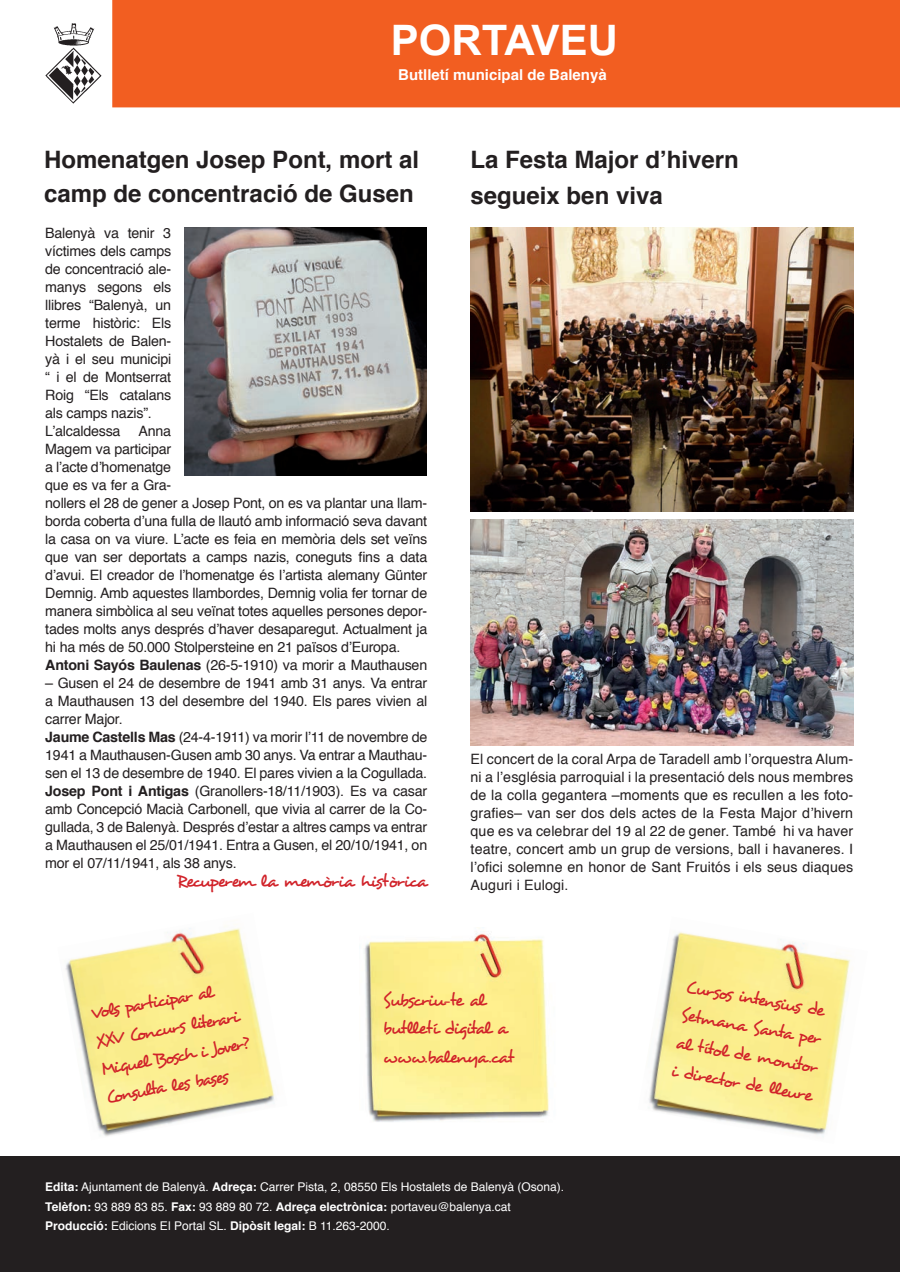
<style>
.page{position:relative;width:900px;height:1272px;background:#fff}
.page>*{position:absolute;margin:0;border:0;box-sizing:border-box;transform-origin:0 0}
.t1{font:700 42px "Arial";color:#fff}
.t2{font:700 24px/34.5px "Helvetica";color:#231f20}
.t3{font:18px/28.5px "Desyrel";letter-spacing:-.08em;color:#d1232a}
.t4{font:18px "Desyrel";letter-spacing:-.06em;color:#d1232a}
.t5{font:700 15px "Helvetica";color:#fff}
.t6{font:14.25px/18px "Helvetica";letter-spacing:-.015em;color:#231f20;text-align:justify}
.t7{font:12px "Helvetica";color:#fff}
.s1{font-weight:700}
</style>
<div class="page">
<img style="left:45px;top:24px;width:57px;height:80px">
<img style="left:470px;top:519px;width:383px;height:227px">
<div style="left:0;top:1157px;width:900px;height:115px;background:#231f20"></div>
<img style="left:470px;top:227px;width:383px;height:284px">
<img style="left:65px;top:928px;width:210px;height:208px">
<img style="left:364px;top:931px;width:185px;height:191px">
<img style="left:649px;top:932px;width:201px;height:204px">
<div style="left:112px;top:0;width:788px;height:107px;background:#f25e21"></div>
<img style="left:184px;top:227px;width:243px;height:248px">
<p class="t1" style="left:391px;top:13px;width:229px">PORTAVEU</p>
<p class="t5" style="left:398px;top:63px;width:210px">Butlletí municipal de Balenyà</p>
<p class="t2" style="left:44px;top:143px;width:376px">Homenatgen Josep Pont, mort al camp de concentració de Gusen</p>
<p class="t6" style="left:45px;top:225px;width:127px">Balenyà va tenir 3 víctimes dels camps de concentració ale&shy;manys segons els llibres “Balenyà, un terme històric: Els Hostalets de Balen&shy;yà i el seu municipi “ i el de Montserrat Roig “Els catalans als camps nazis”.</p>
<p class="t6" style="left:45px;top:422px;width:77px">L’alcaldessa</p>
<p class="t6" style="left:45px;top:422px;width:383px;text-align:left;text-indent:93px">Anna<br>Magem va participar<br>a l’acte d’homenatge<br>que es va fer a Gra-<br>nollers el 28 de gener a Josep Pont, on es va plantar una llam&shy;borda coberta d’una fulla de llautó amb informació seva davant la casa on va viure. L’acte es feia en memòria dels set veïns que van ser deportats a camps nazis, coneguts fins a data d’avui. El creador de l’homenatge és l’artista alemany Günter Demnig. Amb aquestes llambordes, Demnig volia fer tornar de manera simbòlica al seu veïnat totes aquelles persones depor&shy;tades molts anys després d’haver desaparegut. Actualment ja hi ha més de 50.000 Stolpersteine en 21 països d’Europa.</p>
<p class="t6" style="left:45px;top:656px;width:383px"><span class="s1">Antoni Sayós Baulenas</span> (26-5-1910) va morir a Mauthausen</p>
<p class="t6" style="left:45px;top:674px;width:383px">– Gusen el 24 de desembre de 1941 amb 31 anys. Va entrar a Mauthausen 13 del desembre del 1940. Els pares vivien al carrer Major.</p>
<p class="t6" style="left:45px;top:728px;width:383px"><span class="s1">Jaume Castells Mas</span> (24-4-1911) va morir l’11 de novembre de 1941 a Mauthausen-Gusen amb 30 anys. Va entrar a Mauthau&shy;sen el 13 de desembre de 1940. El pares vivien a la Cogullada.</p>
<p class="t6" style="left:45px;top:782px;width:383px"><span class="s1">Josep Pont i Antigas</span> (Granollers-18/11/1903). Es va casar amb Concepció Macià Carbonell, que vivia al carrer de la Co&shy;gullada, 3 de Balenyà. Després d’estar a altres camps va entrar a Mauthausen el 25/01/1941. Entra a Gusen, el 20/10/1941, on mor el 07/11/1941, als 38 anys.</p>
<p class="t4" style="left:177px;top:870px;width:252px">Recuperem la memòria històrica</p>
<p class="t2" style="left:470px;top:143px;width:270px">La Festa Major d’hivern</p>
<p class="t2" style="left:470px;top:179px;width:194px">segueix ben viva</p>
<p class="t6" style="left:470px;top:750px;width:384px">El concert de la coral Arpa de Taradell amb l’orquestra Alum&shy;ni a l’església parroquial i la presentació dels nous membres de la colla gegantera –moments que es recullen a les foto&shy;grafies– van ser dos dels actes de la Festa Major d’hivern que es va celebrar del 19 al 22 de gener. També hi va haver teatre, concert amb un grup de versions, ball i havaneres. I l’ofici solemne en honor de Sant Fruitós i els seus diaques Auguri i Eulogi.</p>
<p class="t3" style="left:89px;top:999px;width:152px;rotate:-10deg">Vols participar al<br>XXV Concurs literari<br>Miquel Bosch i Jover?<br>Consulta les bases</p>
<p class="t3" style="left:688px;top:972px;width:145px;rotate:10deg">Cursos intensius de<br>Setmana Santa per al títol de monitor</p>
<p class="t3" style="left:383px;top:985px;width:103px">Subscriu-te al</p>
<p class="t3" style="left:383px;top:1014px;width:126px">butlletí digital a</p>
<p class="t3" style="left:383px;top:1042px;width:132px">www.balenya.cat</p>
<p class="t3" style="left:673px;top:1056px;width:145px;rotate:10deg">i director de lleure</p>
<p class="t7" style="left:45px;top:1178px;width:520px"><span class="s1">Edita:</span> Ajuntament de Balenyà. <span class="s1">Adreça:</span> Carrer Pista, 2, 08550 Els Hostalets de Balenyà (Osona).</p>
<p class="t7" style="left:45px;top:1197px;width:467px"><span class="s1">Telèfon:</span> 93 889 83 85. <span class="s1">Fax:</span> 93 889 80 72. <span class="s1">Adreça electrònica:</span> portaveu@balenya.cat</p>
<p class="t7" style="left:45px;top:1217px;width:346px"><span class="s1">Producció:</span> Edicions El Portal SL. <span class="s1">Dipòsit legal:</span> B 11.263-2000.</p>
</div>
